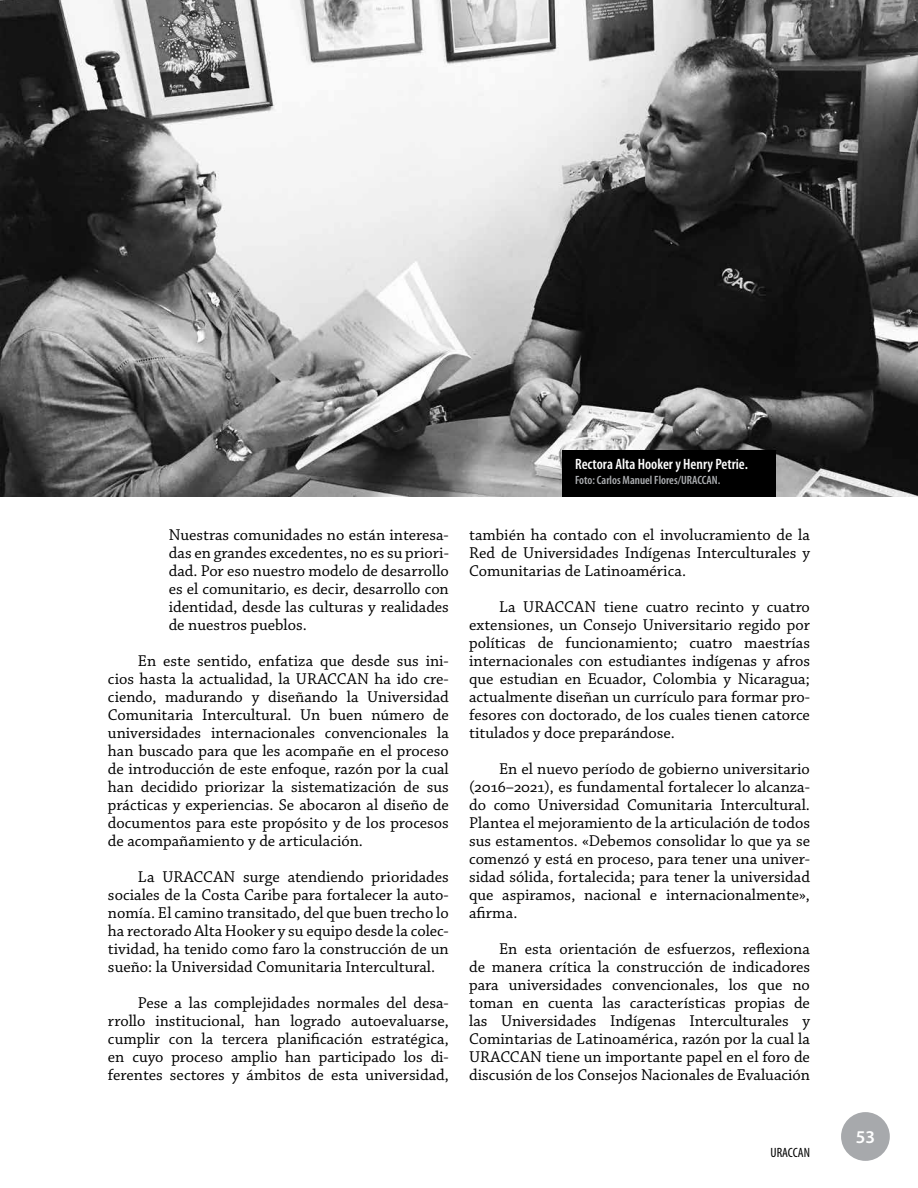
<style>
.page{position:relative;width:918px;height:1188px;background:#fff}
.page>*{position:absolute;margin:0;border:0;box-sizing:border-box;transform-origin:0 0}
.t1{font:600 18px "Myriad Pro";color:#fff}
.t2{font:16.5px/18px "Chaparral Pro";color:#000;text-align:justify}
.t3{font:600 condensed 15px "Myriad Pro";color:#fff}
.t4{font:condensed 13.5px "Myriad Pro";color:#000}
.t5{font:600 condensed 12px "Myriad Pro";color:#adafb2}
</style>
<div class="page">
<div style="left:841px;top:1112px;width:49px;height:49px;background:#a7a9ac;border-radius:50%"></div>
<img style="left:0;top:0;width:918px;height:497px">
<div style="left:562px;top:450px;width:214px;height:46px;background:#000"></div>
<p class="t2" style="left:169px;top:526px;width:282px">Nuestras comunidades no están interesa&shy;das en grandes excedentes, no es su priori&shy;dad. Por eso nuestro modelo de desarrollo es el comunitario, es decir, desarrollo con identidad, desde las culturas y realidades de nuestros pueblos.</p>
<p class="t2" style="left:108px;top:652px;width:342px;text-indent:30px">En este sentido, enfatiza que desde sus ini&shy;cios hasta la actualidad, la URACCAN ha ido cre&shy;ciendo, madurando y diseñando la Universidad Comunitaria Intercultural. Un buen número de universidades internacionales convencionales la han buscado para que les acompañe en el proceso de introducción de este enfoque, razón por la cual han decidido priorizar la sistematización de sus prácticas y experiencias. Se abocaron al diseño de documentos para este propósito y de los procesos de acompañamiento y de articulación.</p>
<p class="t2" style="left:108px;top:869px;width:342px;text-indent:30px">La URACCAN surge atendiendo prioridades sociales de la Costa Caribe para fortalecer la auto&shy;nomía. El camino transitado, del que buen trecho lo ha rectorado Alta Hooker y su equipo desde la colec&shy;tividad, ha tenido como faro la construcción de un sueño: la Universidad Comunitaria Intercultural.</p>
<p class="t2" style="left:108px;top:995px;width:342px;text-indent:30px">Pese a las complejidades normales del desa&shy;rrollo institucional, han logrado autoevaluarse, cumplir con la tercera planificación estratégica, en cuyo proceso amplio han participado los di&shy;ferentes sectores y ámbitos de esta universidad,</p>
<p class="t3" style="left:575px;top:456px;width:174px">Rectora Alta Hooker y Henry Petrie.</p>
<p class="t5" style="left:575px;top:473px;width:147px">Foto: Carlos Manuel Flores/URACCAN.</p>
<p class="t2" style="left:469px;top:526px;width:342px">también ha contado con el involucramiento de la Red de Universidades Indígenas Interculturales y Comunitarias de Latinoamérica.</p>
<p class="t2" style="left:469px;top:598px;width:342px;text-indent:30px">La URACCAN tiene cuatro recinto y cuatro extensiones, un Consejo Universitario regido por políticas de funcionamiento; cuatro maestrías internacionales con estudiantes indígenas y afros que estudian en Ecuador, Colombia y Nicaragua; actualmente diseñan un currículo para formar pro&shy;fesores con doctorado, de los cuales tienen catorce titulados y d0ce preparándose.</p>
<p class="t2" style="left:469px;top:760px;width:342px;text-indent:30px">En el nuevo período de gobierno universitario (2016–2021), es fundamental fortalecer lo alcanza&shy;do como Universidad Comunitaria Intercultural.<br>Plantea el mejoramiento de la articulación de todos sus estamentos. «Debemos consolidar lo que ya se comenzó y está en proceso, para tener una univer&shy;sidad sólida, fortalecida; para tener la universidad que aspiramos, nacional e internacionalmente», afirma.</p>
<p class="t2" style="left:469px;top:940px;width:342px;text-indent:30px">En esta orientación de esfuerzos, reflexiona de manera crítica la construcción de indicadores para universidades convencionales, los que no toman en cuenta las características propias de las Universidades Indígenas Interculturales y Comintarias de Latinoamérica, razón por la cual la URACCAN tiene un importante papel en el foro de discusión de los Consejos Nacionales de Evaluación</p>
<p class="t4" style="left:771px;top:1145px;width:41px">URACCAN</p>
<p class="t1" style="left:856px;top:1126px;width:21px">53</p>
</div>
